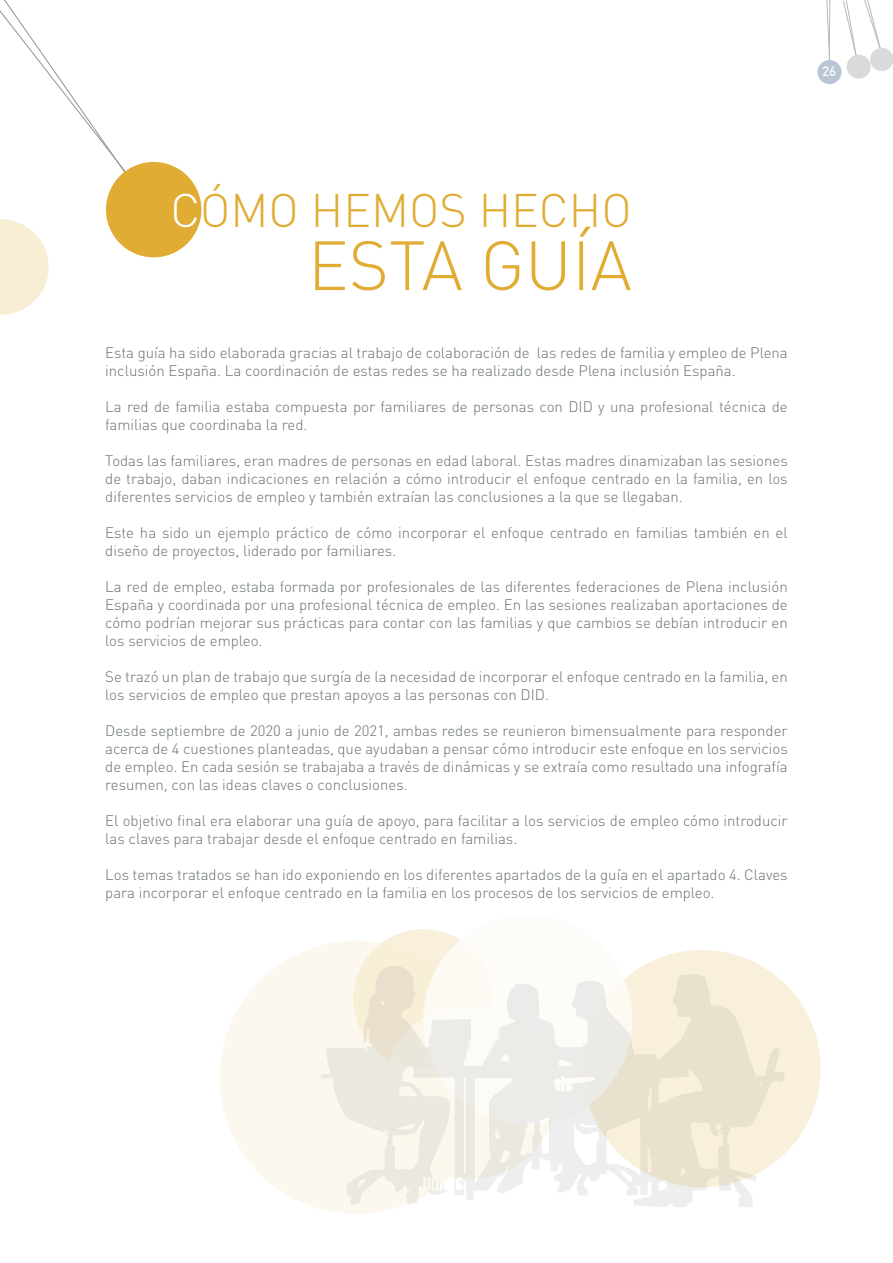
<style>
.page{position:relative;width:893px;height:1263px;background:#fff}
.page>*{position:absolute;margin:0;border:0;box-sizing:border-box;transform-origin:0 0}
.t1{font:300 68.4px "DIN";color:#e0ac33}
.t2{font:300 46.5px "DIN";color:#e0ac33}
.t3{font:300 15px/18px "DIN";color:#68726a}
.t4{font:500 13.5px "DIN";color:#fff}
.s1{color:#fff}
</style>
<div class="page">
<svg style="left:826px;top:0;width:4px;height:60px"></svg>
<div style="left:817px;top:60px;width:25px;height:24px;background:#b8c5d5;border-radius:50%"></div>
<svg style="left:864px;top:0;width:17px;height:50px"></svg>
<svg style="left:843px;top:0;width:15px;height:61px"></svg>
<div style="left:847px;top:55px;width:24px;height:24px;background:#dadada;border-radius:50%"></div>
<div style="left:870px;top:48px;width:23px;height:23px;background:#dadada;border-radius:50%"></div>
<svg style="left:220px;top:942px;width:177px;height:272px;fill:#fcf8ef"></svg>
<svg style="left:649px;top:950px;width:172px;height:203px;fill:#f8f0da"></svg>
<svg style="left:344px;top:930px;width:66px;height:33px"></svg>
<svg style="left:410px;top:929px;width:72px;height:34px;fill:#f8f0da"></svg>
<svg style="left:0;top:0;width:202px;height:315px"></svg>
<svg style="left:321px;top:963px;width:464px;height:244px"></svg>
<p class="t4" style="left:822px;top:62px;width:16px">26</p>
<h2 class="t2" style="left:170px;top:179px;width:463px"><span class="s1">C</span>ÓMO HEMOS HECHO</h2>
<h1 class="t1" style="left:308px;top:220px;width:325px">ESTA GUÍA</h1>
<p class="t3" style="left:105px;top:343px;width:684px">Esta guía ha sido elaborada gracias al trabajo de colaboración de las redes de familia y empleo de Plena inclusión España. La coordinación de estas redes se ha realizado desde Plena inclusión España.</p>
<p class="t3" style="left:105px;top:397px;width:684px">La red de familia estaba compuesta por familiares de personas con DID y una profesional técnica de familias que coordinaba la red.</p>
<p class="t3" style="left:105px;top:451px;width:684px;text-align:justify">Todas las familiares, eran madres de personas en edad laboral. Estas madres dinamizaban las sesiones de trabajo, daban indicaciones en relación a cómo introducir el enfoque centrado en la familia, en los diferentes servicios de empleo y también extraían las conclusiones a la que se llegaban.</p>
<p class="t3" style="left:105px;top:523px;width:684px">Este ha sido un ejemplo práctico de cómo incorporar el enfoque centrado en familias también en el diseño de proyectos, liderado por familiares.</p>
<p class="t3" style="left:105px;top:577px;width:684px;text-align:justify">La red de empleo, estaba formada por profesionales de las diferentes federaciones de Plena inclusión España y coordinada por una profesional técnica de empleo. En las sesiones realizaban aportaciones de cómo podrían mejorar sus prácticas para contar con las familias y que cambios se debían introducir en los servicios de empleo.</p>
<p class="t3" style="left:105px;top:667px;width:684px">Se trazó un plan de trabajo que surgía de la necesidad de incorporar el enfoque centrado en la familia, en los servicios de empleo que prestan apoyos a las personas con DID.</p>
<p class="t3" style="left:105px;top:721px;width:684px;text-align:justify">Desde septiembre de 2020 a junio de 2021, ambas redes se reunieron bimensualmente para responder acerca de 4 cuestiones planteadas, que ayudaban a pensar cómo introducir este enfoque en los servicios de empleo. En cada sesión se trabajaba a través de dinámicas y se extraía como resultado una infografía resumen, con las ideas claves o conclusiones.</p>
<p class="t3" style="left:105px;top:811px;width:684px">El objetivo final era elaborar una guía de apoyo, para facilitar a los servicios de empleo cómo introducir las claves para trabajar desde el enfoque centrado en familias.</p>
<p class="t3" style="left:105px;top:865px;width:684px">Los temas tratados se han ido exponiendo en los diferentes apartados de la guía en el apartado 4. Claves para incorporar el enfoque centrado en la familia en los procesos de los servicios de empleo.</p>
</div>
